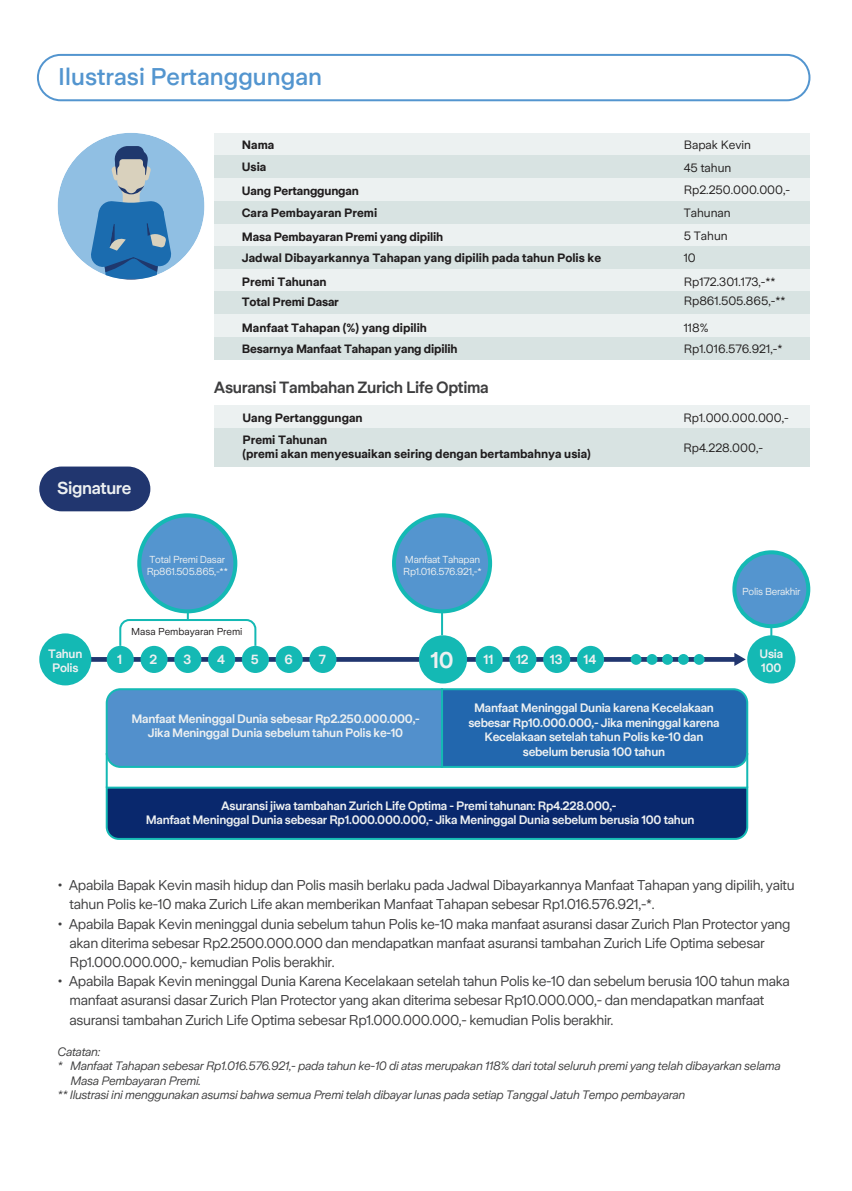
<style>
.page{position:relative;width:852px;height:1191px;background:#fff}
.page>*{position:absolute;margin:0;border:0;box-sizing:border-box;transform-origin:0 0}
.t1{font:500 24px "Zurich Sans";color:#5395cf}
.t2{font:600 22.6px "Zurich Sans";color:#edf0f1}
.t3{font:600 17.2px "Zurich Sans";letter-spacing:-.025em;color:#edf0f1}
.t4{font:600 16.2px "Zurich Sans";letter-spacing:-.025em;color:#3e3e3f}
.t5{font:14.2px/19.2px "Zurich Sans";letter-spacing:-.025em;color:#3e3e3f}
.t6{font:600 13.2px "Zurich Sans";letter-spacing:-.025em;color:#edf0f1}
.t7{font:600 12.2px/14.4px "Zurich Sans";letter-spacing:-.025em;color:#edf0f1;text-align:center}
.t8{font:italic 12.2px "Zurich Sans";letter-spacing:-.025em;color:#3e3e3f}
.t9{font:700 12px/21.6px "Zurich Sans";color:#201d1e}
.t10{font:12px/22.4px "Zurich Sans";color:#211e1e}
.t11{font:10.2px/12px "Zurich Sans";letter-spacing:-.025em;color:#edf0f1}
.t12{font:10px "Zurich Sans";color:#201d1e}
.s1{font-style:italic}
</style>
<div class="page">
<div style="left:214px;top:133px;width:595px;height:22px;background:#ecf1f1"></div>
<div style="left:214px;top:155px;width:595px;height:23px;background:#d8e3e2"></div>
<div style="left:214px;top:178px;width:595px;height:23px;background:#ecf1f1"></div>
<div style="left:214px;top:201px;width:595px;height:23px;background:#d8e3e2"></div>
<div style="left:214px;top:224px;width:595px;height:23px;background:#ecf1f1"></div>
<div style="left:214px;top:246px;width:595px;height:23px;background:#d8e3e2"></div>
<div style="left:214px;top:269px;width:595px;height:22px;background:#ecf1f1"></div>
<div style="left:214px;top:291px;width:595px;height:23px;background:#d8e3e2"></div>
<div style="left:214px;top:314px;width:595px;height:24px;background:#ecf1f1"></div>
<div style="left:214px;top:338px;width:595px;height:22px;background:#d8e3e2"></div>
<div style="left:214px;top:405px;width:595px;height:23px;background:#ecf1f1"></div>
<div style="left:214px;top:428px;width:595px;height:38px;background:#d8e3e2"></div>
<div style="left:58px;top:133px;width:146px;height:146px;background:#90bfe3;border-radius:50%"></div>
<svg style="left:89px;top:146px;width:83px;height:134px"></svg>
<div style="left:37px;top:54px;width:773px;height:47px;border:2px solid #5395cf;border-radius:23px"></div>
<hr style="left:770px;top:626px;width:2px;height:32px;background:#14b9b4">
<div style="left:107px;top:646px;width:27px;height:27px;background:#14b9b4;border-radius:50%"></div>
<div style="left:140px;top:646px;width:28px;height:27px;background:#14b9b4;border-radius:50%"></div>
<div style="left:174px;top:646px;width:27px;height:27px;background:#14b9b4;border-radius:50%"></div>
<div style="left:208px;top:646px;width:27px;height:27px;background:#14b9b4;border-radius:50%"></div>
<div style="left:475px;top:646px;width:27px;height:27px;background:#14b9b4;border-radius:50%"></div>
<div style="left:509px;top:646px;width:27px;height:27px;background:#14b9b4;border-radius:50%"></div>
<div style="left:543px;top:646px;width:27px;height:27px;background:#14b9b4;border-radius:50%"></div>
<div style="left:577px;top:646px;width:27px;height:27px;background:#14b9b4;border-radius:50%"></div>
<div style="left:242px;top:646px;width:27px;height:27px;background:#14b9b4;border-radius:50%"></div>
<div style="left:275px;top:646px;width:28px;height:27px;background:#14b9b4;border-radius:50%"></div>
<div style="left:309px;top:646px;width:27px;height:27px;background:#14b9b4;border-radius:50%"></div>
<div style="left:419px;top:635px;width:48px;height:48px;background:#14b9b4;border-radius:50%"></div>
<div style="left:747px;top:635px;width:48px;height:48px;background:#14b9b4;border-radius:50%"></div>
<div style="left:39px;top:633px;width:52px;height:52px;background:#14b9b4;border-radius:50%"></div>
<svg style="left:105px;top:688px;width:644px;height:81px;background:#3c82be"></svg>
<svg style="left:90px;top:603px;width:655px;height:63px"></svg>
<hr style="left:441px;top:603px;width:2px;height:32px;background:#14b9b4">
<div style="left:734px;top:552px;width:74px;height:74px;background:#5495cf;border-radius:50%"></div>
<div style="left:732px;top:550px;width:78px;height:78px;border:4px solid #14b9b4;border-radius:50%"></div>
<div style="left:394px;top:515px;width:96px;height:96px;background:#5495cf;border-radius:50%"></div>
<div style="left:392px;top:513px;width:100px;height:100px;border:4px solid #14b9b4;border-radius:50%"></div>
<div style="left:139px;top:515px;width:96px;height:96px;background:#5495cf;border-radius:50%"></div>
<div style="left:137px;top:513px;width:100px;height:100px;border:4px solid #14b9b4;border-radius:50%"></div>
<svg style="left:105px;top:785px;width:644px;height:55px;background:#123a77"></svg>
<hr style="left:106px;top:753px;width:2px;height:34px;background:#14b9b4">
<hr style="left:746px;top:753px;width:2px;height:34px;background:#14b9b4">
<div style="left:39px;top:466px;width:111px;height:45px;background:#21366f;border-radius:22px"></div>
<h1 class="t1" style="left:58px;top:64px;width:265px">Ilustrasi Pertanggungan</h1>
<p class="t9" style="left:242px;top:135px;width:34px">Nama<br>Usia</p>
<p class="t9" style="left:242px;top:179px;width:137px;line-height:22.6px">Uang Pertanggungan<br>Cara Pembayaran Premi</p>
<p class="t10" style="left:683px;top:134px;width:69px">Bapak Kevin<br>45 tahun</p>
<p class="t10" style="left:683px;top:202px;width:49px">Tahunan</p>
<p class="t10" style="left:683px;top:179px;width:108px">Rp2.250.000.000,-</p>
<p class="t9" style="left:242px;top:226px;width:203px">Masa Pembayaran Premi yang dipilih</p>
<p class="t10" style="left:683px;top:225px;width:45px">5 Tahun</p>
<p class="t9" style="left:242px;top:246px;width:361px;line-height:23.6px">Jadwal Dibayarkannya Tahapan yang dipilih pada tahun Polis ke<br>Premi Tahunan</p>
<p class="t9" style="left:242px;top:289px;width:187px;line-height:26px">Total Premi Dasar<br>Manfaat Tahapan (%) yang dipilih</p>
<p class="t10" style="left:683px;top:246px;width:93px;line-height:24.4px">10<br>Rp172.301.173,-**</p>
<p class="t10" style="left:683px;top:317px;width:26px">118%</p>
<p class="t10" style="left:683px;top:290px;width:103px">Rp861.505.865,-**</p>
<p class="t9" style="left:242px;top:339px;width:217px">Besarnya Manfaat Tahapan yang dipilih</p>
<p class="t10" style="left:683px;top:337px;width:100px">Rp1.016.576.921,-*</p>
<p class="t4" style="left:214px;top:378px;width:276px">Asuransi Tambahan Zurich Life Optima</p>
<p class="t3" style="left:57px;top:479px;width:76px">Signature</p>
<p class="t9" style="left:242px;top:407px;width:122px">Uang Pertanggungan<br>Premi Tahunan</p>
<p class="t9" style="left:242px;top:443px;width:350px">(premi akan menyesuaikan seiring dengan bertambahnya usia)</p>
<p class="t11" style="left:147px;top:554px;width:83px">Total Premi Dasar<br>Rp861.505.865,-**</p>
<p class="t11" style="left:403px;top:554px;width:80px">Manfaat Tahapan<br>Rp1.016.576.921,-*</p>
<p class="t12" style="left:131px;top:626px;width:113px">Masa Pembayaran Premi</p>
<p class="t10" style="left:683px;top:407px;width:107px">Rp1.000.000.000,-</p>
<p class="t10" style="left:683px;top:437px;width:81px">Rp4.228.000,-</p>
<p class="t11" style="left:742px;top:585px;width:60px">Polis Berakhir</p>
<p class="t7" style="left:48px;top:646px;width:36px">Tahun<br>Polis</p>
<p class="t6" style="left:117px;top:652px;width:7px">1</p>
<p class="t6" style="left:150px;top:652px;width:9px">2</p>
<p class="t6" style="left:183px;top:652px;width:9px">3</p>
<p class="t6" style="left:217px;top:652px;width:9px">4</p>
<p class="t6" style="left:251px;top:652px;width:9px">5</p>
<p class="t6" style="left:284px;top:652px;width:10px">6</p>
<p class="t6" style="left:319px;top:652px;width:9px">7</p>
<h2 class="t2" style="left:430px;top:647px;width:25px">10</h2>
<p class="t6" style="left:483px;top:652px;width:11px">11</p>
<p class="t6" style="left:516px;top:652px;width:14px">12</p>
<p class="t6" style="left:549px;top:652px;width:14px">13</p>
<p class="t6" style="left:583px;top:652px;width:14px">14</p>
<p class="t7" style="left:759px;top:646px;width:25px;text-align:left">Usia<br>100</p>
<p class="t7" style="left:131px;top:712px;width:290px">Manfaat Meninggal Dunia sebesar Rp2.250.000.000,-<br>Jika Meninggal Dunia sebelum tahun Polis ke-10</p>
<p class="t7" style="left:468px;top:701px;width:253px">Manfaat Meninggal Dunia karena Kecelakaan sebesar Rp10.000.000,- Jika meninggal karena Kecelakaan setelah tahun Polis ke-10 dan sebelum berusia 100 tahun</p>
<p class="t7" style="left:146px;top:799px;width:550px">Asuransi jiwa tambahan Zurich Life Optima - Premi tahunan: Rp4.228.000,-<br>Manfaat Meninggal Dunia sebesar Rp1.000.000.000,- Jika Meninggal Dunia sebelum berusia 100 tahun</p>
<p class="t5" style="left:70px;top:875px;width:726px;text-indent:-12px">• Apabila Bapak Kevin masih hidup dan Polis masih berlaku pada Jadwal Dibayarkannya Manfaat Tahapan yang dipilih, yaitu tahun Polis ke-10 maka Zurich Life akan memberikan Manfaat Tahapan sebesar Rp1.016.576.921,-*.</p>
<p class="t5" style="left:70px;top:914px;width:722px;text-indent:-12px">• Apabila Bapak Kevin meninggal dunia sebelum tahun Polis ke-10 maka manfaat asuransi dasar Zurich Plan Protector yang akan diterima sebesar Rp2.2500.000.000 dan mendapatkan manfaat asuransi tambahan Zurich Life Optima sebesar<br>Rp1.000.000.000,- kemudian Polis berakhir.</p>
<p class="t5" style="left:70px;top:972px;width:721px;text-indent:-12px">• Apabila Bapak Kevin meninggal Dunia Karena Kecelakaan setelah tahun Polis ke-10 dan sebelum berusia 100 tahun maka manfaat asuransi dasar Zurich Plan Protector yang akan diterima sebesar Rp10.000.000,- dan mendapatkan manfaat asuransi tambahan Zurich Life Optima sebesar Rp1.000.000.000,- kemudian Polis berakhir<span class="s1">.</span></p>
<p class="t8" style="left:58px;top:1045px;width:44px">Catatan:</p>
<p class="t8" style="left:58px;top:1059px;width:724px">* Manfaat Tahapan sebesar Rp1.016.576.921,- pada tahun ke-10 di atas merupakan 118% dari total seluruh premi yang telah dibayarkan selama</p>
<p class="t8" style="left:70px;top:1073px;width:132px">Masa Pembayaran Premi.</p>
<p class="t8" style="left:58px;top:1088px;width:629px">** Ilustrasi ini menggunakan asumsi bahwa semua Premi telah dibayar lunas pada setiap Tanggal Jatuh Tempo pembayaran</p>
</div>
